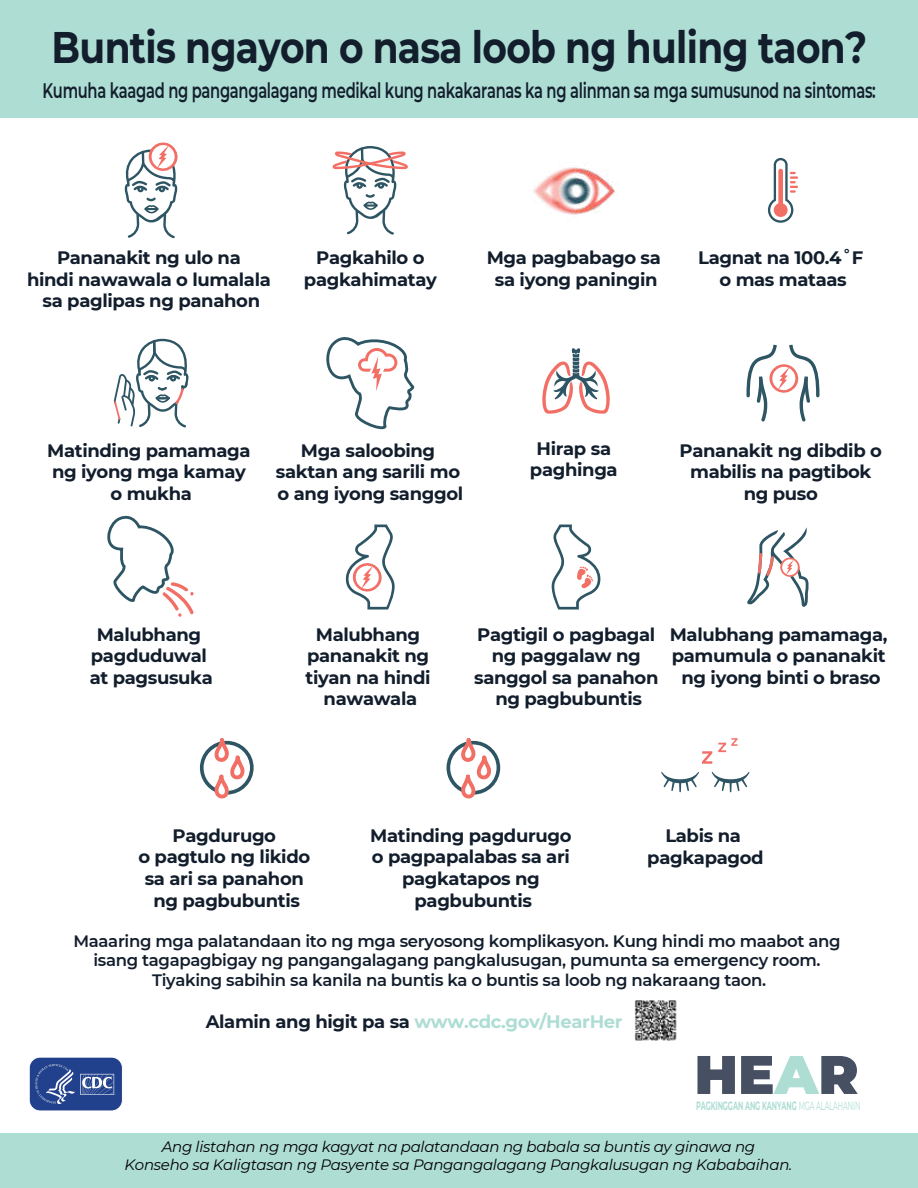
<style>
.page{position:relative;width:918px;height:1188px;background:#fff}
.page>*{position:absolute;margin:0;border:0;box-sizing:border-box;transform-origin:0 0}
.t1{font:700 44.1px "Montserrat";letter-spacing:-.02em;color:#131e2d;scale:.85 1}
.t2{font:600 21px "Montserrat";letter-spacing:-.02em;color:#131e2d;scale:.7 1}
.t3{font:700 18px/21.6px "Montserrat";letter-spacing:-.02em;color:#131e2d;text-align:center}
.t4{font:700 18px "Montserrat";letter-spacing:-.02em;color:#aeddd4}
.t5{font:600 16.5px/19.8px "Montserrat";letter-spacing:-.02em;color:#131e2d;text-align:center}
.t6{font:italic 15px/18px "Montserrat";letter-spacing:-.02em;color:#000;text-align:center}
.t7{font:700 12px "Montserrat";letter-spacing:-.01em;color:#aeddd4;scale:.55 1}
.s1{color:#131e2d}
.s2{font-weight:400}
</style>
<div class="page">
<svg style="left:697px;top:1056px;width:38px;height:38px"></svg>
<svg style="left:741px;top:1056px;width:117px;height:38px"></svg>
<div style="left:0;top:0;width:918px;height:118px;background:#aeddd4"></div>
<svg style="left:113px;top:339px;width:76px;height:88px"></svg>
<svg style="left:746px;top:345px;width:74px;height:77px"></svg>
<svg style="left:326px;top:337px;width:87px;height:93px"></svg>
<svg style="left:542px;top:348px;width:68px;height:66px"></svg>
<svg style="left:125px;top:142px;width:53px;height:96px"></svg>
<svg style="left:768px;top:158px;width:30px;height:65px"></svg>
<svg style="left:333px;top:146px;width:75px;height:89px"></svg>
<img style="left:533px;top:167px;width:84px;height:48px">
<svg style="left:747px;top:527px;width:62px;height:80px"></svg>
<svg style="left:107px;top:515px;width:87px;height:102px"></svg>
<svg style="left:345px;top:525px;width:50px;height:85px"></svg>
<svg style="left:551px;top:525px;width:50px;height:85px"></svg>
<svg style="left:702px;top:751px;width:10px;height:13px"></svg>
<svg style="left:718px;top:738px;width:20px;height:14px"></svg>
<svg style="left:661px;top:772px;width:38px;height:20px"></svg>
<svg style="left:712px;top:772px;width:38px;height:20px"></svg>
<svg style="left:199px;top:738px;width:55px;height:61px"></svg>
<svg style="left:446px;top:738px;width:55px;height:61px"></svg>
<div style="left:0;top:1133px;width:918px;height:55px;background:#aeddd4"></div>
<svg style="left:29px;top:1057px;width:94px;height:54px;background:#455f9e"></svg>
<img style="left:634px;top:1000px;width:43px;height:41px">
<h1 class="t1" style="left:52px;top:15px;width:961px">Buntis ngayon o nasa loob ng huling taon?</h1>
<p class="t2" style="left:43px;top:76px;width:1192px">Kumuha kaagad ng pangangalagang medikal kung nakakaranas ka ng alinman sa mga sumusunod na sintomas:</p>
<p class="t3" style="left:27px;top:246px;width:245px">Pananakit ng ulo na<br>hindi nawawala o lumalala sa paglipas ng panahon</p>
<p class="t3" style="left:698px;top:246px;width:167px">Lagnat na 100.4˚F o mas mataas</p>
<p class="t3" style="left:304px;top:246px;width:134px">Pagkahilo o pagkahimatay</p>
<p class="t3" style="left:487px;top:246px;width:176px">Mga pagbabago sa sa iyong paningin</p>
<p class="t3" style="left:276px;top:439px;width:189px">Mga saloobing saktan ang sarili mo o ang iyong sanggol</p>
<p class="t3" style="left:530px;top:437px;width:89px">Hirap sa paghinga</p>
<p class="t3" style="left:47px;top:439px;width:205px">Matinding pamamaga ng iyong mga kamay o mukha</p>
<p class="t3" style="left:680px;top:439px;width:204px">Pananakit ng dibdib o mabilis na pagtibok ng puso</p>
<p class="t3" style="left:90px;top:623px;width:125px">Malubhang pagduduwal at pagsusuka</p>
<p class="t3" style="left:306px;top:623px;width:127px">Malubhang pananakit ng tiyan na hindi nawawala</p>
<p class="t3" style="left:474px;top:623px;width:186px">Pagtigil o pagbagal ng paggalaw ng sanggol sa panahon ng pagbubuntis</p>
<p class="t3" style="left:670px;top:623px;width:219px">Malubhang pamamaga, pamumula o pananakit ng iyong binti o braso</p>
<p class="t3" style="left:138px;top:824px;width:173px">Pagdurugo<br>o pagtulo ng likido sa ari sa panahon ng pagbubuntis</p>
<p class="t3" style="left:370px;top:824px;width:203px">Matinding pagdurugo o pagpapalabas sa ari pagkatapos ng pagbubuntis</p>
<p class="t3" style="left:647px;top:824px;width:118px">Labis na pagkapagod</p>
<p class="t5" style="left:73px;top:930px;width:769px">Maaaring mga palatandaan ito ng mga seryosong komplikasyon. Kung hindi mo maabot ang isang tagapagbigay ng pangangalagang pangkalusugan, pumunta sa emergency room.<br>Tiyaking sabihin sa kanila na buntis ka o buntis sa loob ng nakaraang taon.</p>
<p class="t4" style="left:206px;top:1009px;width:418px"><span class="s1">Alamin ang higit pa sa</span> www.cdc.gov/HearHer</p>
<p class="t7" style="left:696px;top:1097px;width:301px">PAGKINGGAN ANG KANYANG <span class="s2">MGA ALALAHANIN</span></p>
<p class="t6" style="left:125px;top:1137px;width:669px">Ang listahan ng mga kagyat na palatandaan ng babala sa buntis ay ginawa ng<br>Konseho sa Kaligtasan ng Pasyente sa Pangangalagang Pangkalusugan ng Kababaihan.</p>
</div>
